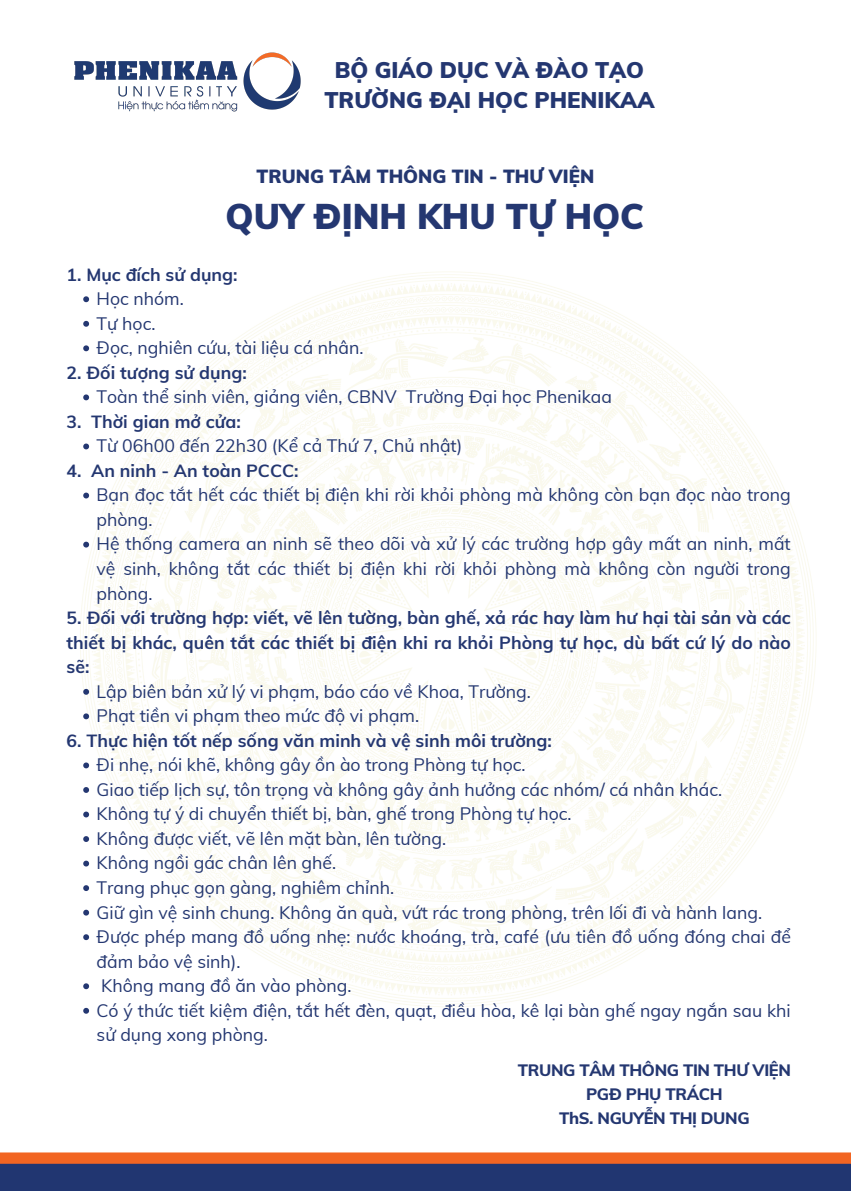
<style>
.page{position:relative;width:851px;height:1191px;background:#fff}
.page>*{position:absolute;margin:0;border:0;box-sizing:border-box;transform-origin:0 0}
.t1{font:900 34.98px "Muli";color:#243771}
.t2{font:900 22.17px/30.8px "Muli";color:#243771;text-align:center}
.t3{font:900 18.6px "Muli";color:#243771}
.t4{font:17.64px/24.5px "Muli";color:#243771}
.t5{font:700 17.64px/24.5px "Muli";color:#243771;text-align:justify}
.t6{font:800 16.5px/24.1px "Muli";letter-spacing:-.025em;color:#243771;text-align:center}
</style>
<div class="page">
<img style="left:0;top:271px;width:850px;height:919px">
<img style="left:74px;top:52px;width:227px;height:60px">
<svg style="left:83px;top:296px;width:6px;height:6px"></svg>
<svg style="left:83px;top:321px;width:6px;height:6px"></svg>
<svg style="left:83px;top:345px;width:6px;height:6px"></svg>
<svg style="left:83px;top:394px;width:6px;height:6px"></svg>
<svg style="left:83px;top:443px;width:6px;height:6px"></svg>
<svg style="left:83px;top:492px;width:6px;height:6px"></svg>
<svg style="left:83px;top:541px;width:6px;height:6px"></svg>
<svg style="left:83px;top:689px;width:6px;height:5px"></svg>
<svg style="left:83px;top:713px;width:6px;height:6px"></svg>
<svg style="left:83px;top:762px;width:6px;height:6px"></svg>
<svg style="left:83px;top:787px;width:6px;height:6px"></svg>
<svg style="left:83px;top:811px;width:6px;height:6px"></svg>
<svg style="left:83px;top:836px;width:6px;height:6px"></svg>
<svg style="left:83px;top:860px;width:6px;height:6px"></svg>
<svg style="left:83px;top:885px;width:6px;height:6px"></svg>
<svg style="left:83px;top:909px;width:6px;height:6px"></svg>
<svg style="left:83px;top:934px;width:6px;height:6px"></svg>
<svg style="left:83px;top:983px;width:6px;height:6px"></svg>
<svg style="left:83px;top:1007px;width:6px;height:6px"></svg>
<p class="t2" style="left:324px;top:54px;width:331px">BỘ GIÁO DỤC VÀ ĐÀO TẠO<br>TRƯỜNG ĐẠI HỌC PHENIKAA</p>
<p class="t3" style="left:256px;top:164px;width:339px">TRUNG TÂM THÔNG TIN - THƯ VIỆN</p>
<h1 class="t1" style="left:225px;top:194px;width:420px">QUY ĐỊNH KHU TỰ HỌC</h1>
<p class="t5" style="left:67px;top:262px;width:172px">1. Mục đích sử dụng:</p>
<p class="t4" style="left:97px;top:286px;width:268px">Học nhóm.<br>Tự học.<br>Đọc, nghiên cứu, tài liệu cá nhân.</p>
<p class="t4" style="left:97px;top:384px;width:517px">Toàn thể sinh viên, giảng viên, CBNV Trường Đại học Phenikaa</p>
<p class="t4" style="left:97px;top:433px;width:367px">Từ 06h00 đến 22h30 (Kể cả Thứ 7, Chủ nhật)</p>
<p class="t4" style="left:97px;top:482px;width:695px">Bạn đọc tắt hết các thiết bị điện khi rời khỏi phòng mà không còn bạn đọc nào trong phòng.<br>Hệ thống camera an ninh sẽ theo dõi và xử lý các trường hợp gây mất an ninh, mất vệ sinh, không tắt các thiết bị điện khi rời khỏi phòng mà không còn người trong phòng.</p>
<p class="t5" style="left:67px;top:360px;width:182px">2. Đối tượng sử dụng:</p>
<p class="t5" style="left:67px;top:409px;width:176px">3. Thời gian mở cửa:</p>
<p class="t5" style="left:67px;top:458px;width:233px">4. An ninh - An toàn PCCC:</p>
<p class="t5" style="left:67px;top:605px;width:725px">5. Đối với trường hợp: viết, vẽ lên tường, bàn ghế, xả rác hay làm hư hại tài sản và các thiết bị khác, quên tắt các thiết bị điện khi ra khỏi Phòng tự học, dù bất cứ lý do nào sẽ:</p>
<p class="t4" style="left:97px;top:678px;width:436px">Lập biên bản xử lý vi phạm, báo cáo về Khoa, Trường.<br>Phạt tiền vi phạm theo mức độ vi phạm.</p>
<p class="t4" style="left:97px;top:752px;width:695px">Đi nhẹ, nói khẽ, không gây ồn ào trong Phòng tự học.<br>Giao tiếp lịch sự, tôn trọng và không gây ảnh hưởng các nhóm/ cá nhân khác.<br>Không tự ý di chuyển thiết bị, bàn, ghế trong Phòng tự học.<br>Không được viết, vẽ lên mặt bàn, lên tường.<br>Không ngồi gác chân lên ghế.<br>Trang phục gọn gàng, nghiêm chỉnh.<br>Giữ gìn vệ sinh chung. Không ăn quà, vứt rác trong phòng, trên lối đi và hành lang.<br>Được phép mang đồ uống nhẹ: nước khoáng, trà, café (ưu tiên đồ uống đóng chai để đảm bảo vệ sinh).<br>Không mang đồ ăn vào phòng.<br>Có ý thức tiết kiệm điện, tắt hết đèn, quạt, điều hòa, kê lại bàn ghế ngay ngắn sau khi sử dụng xong phòng.</p>
<p class="t5" style="left:67px;top:728px;width:487px">6. Thực hiện tốt nếp sống văn minh và vệ sinh môi trường:</p>
<p class="t6" style="left:518px;top:1057px;width:275px">TRUNG TÂM THÔNG TIN THƯ VIỆN<br>PGĐ PHỤ TRÁCH<br>ThS. NGUYỄN THỊ DUNG</p>
</div>
